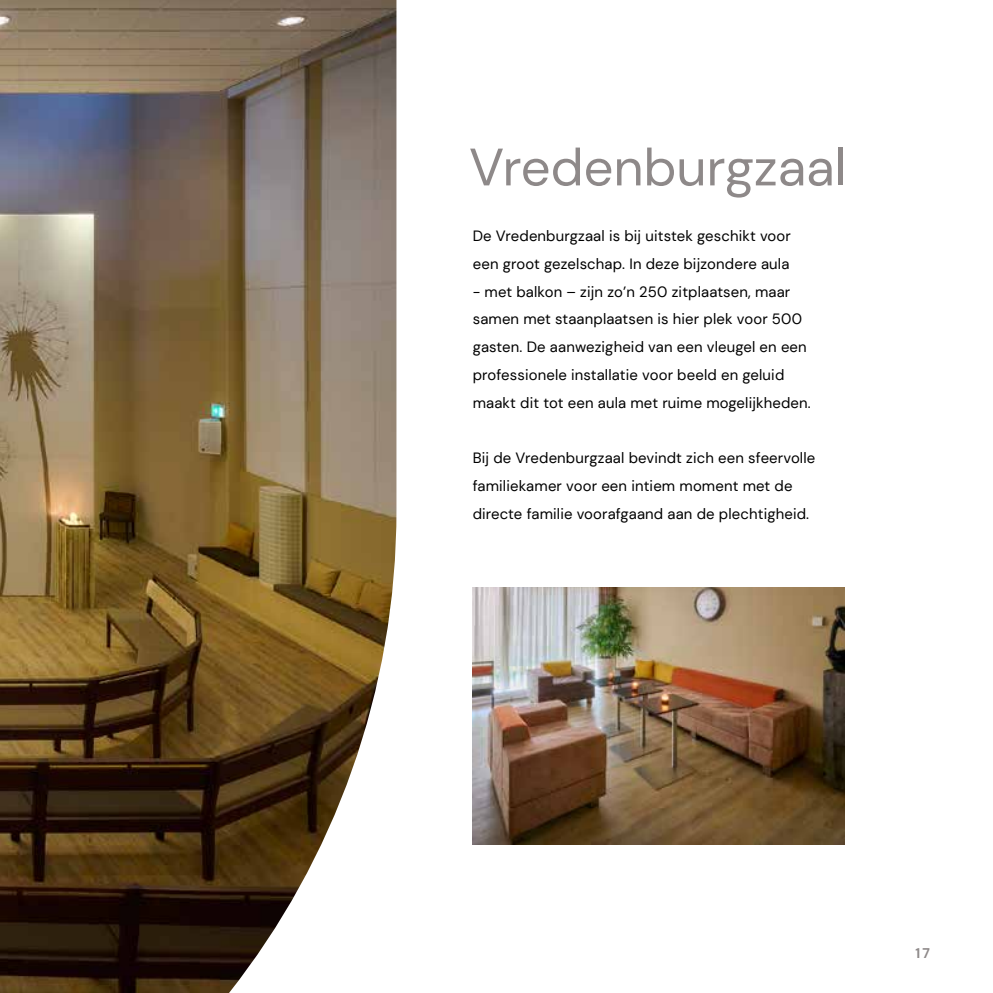
<style>
.page{position:relative;width:993px;height:993px;background:#fff}
.page>*{position:absolute;margin:0;border:0;box-sizing:border-box;transform-origin:0 0}
.t1{font:52.5px "DM Sans";color:#8e8989}
.t2{font:14.88px/27.8px "DM Sans";letter-spacing:.01em;color:#000}
.t3{font:700 14px "DM Sans";color:#8e8989}
</style>
<div class="page">
<img style="left:0;top:0;width:396px;height:992px">
<img style="left:472px;top:587px;width:371px;height:256px">
<h1 class="t1" style="left:469px;top:134px;width:378px">Vredenburgzaal</h1>
<p class="t2" style="left:472px;top:222px;width:319px">De Vredenburgzaal is bij uitstek geschikt voor een groot gezelschap. In deze bijzondere aula</p>
<p class="t2" style="left:472px;top:277px;width:339px">- met balkon – zijn zo’n 250 zitplaatsen, maar samen met staanplaatsen is hier plek voor 500 gasten. De aanwezigheid van een vleugel en een professionele installatie voor beeld en geluid maakt dit tot een aula met ruime mogelijkheden.</p>
<p class="t2" style="left:472px;top:444px;width:344px">Bij de Vredenburgzaal bevindt zich een sfeervolle familiekamer voor een intiem moment met de directe familie voorafgaand aan de plechtigheid.</p>
<p class="t3" style="left:915px;top:944px;width:16px">17</p>
</div>
